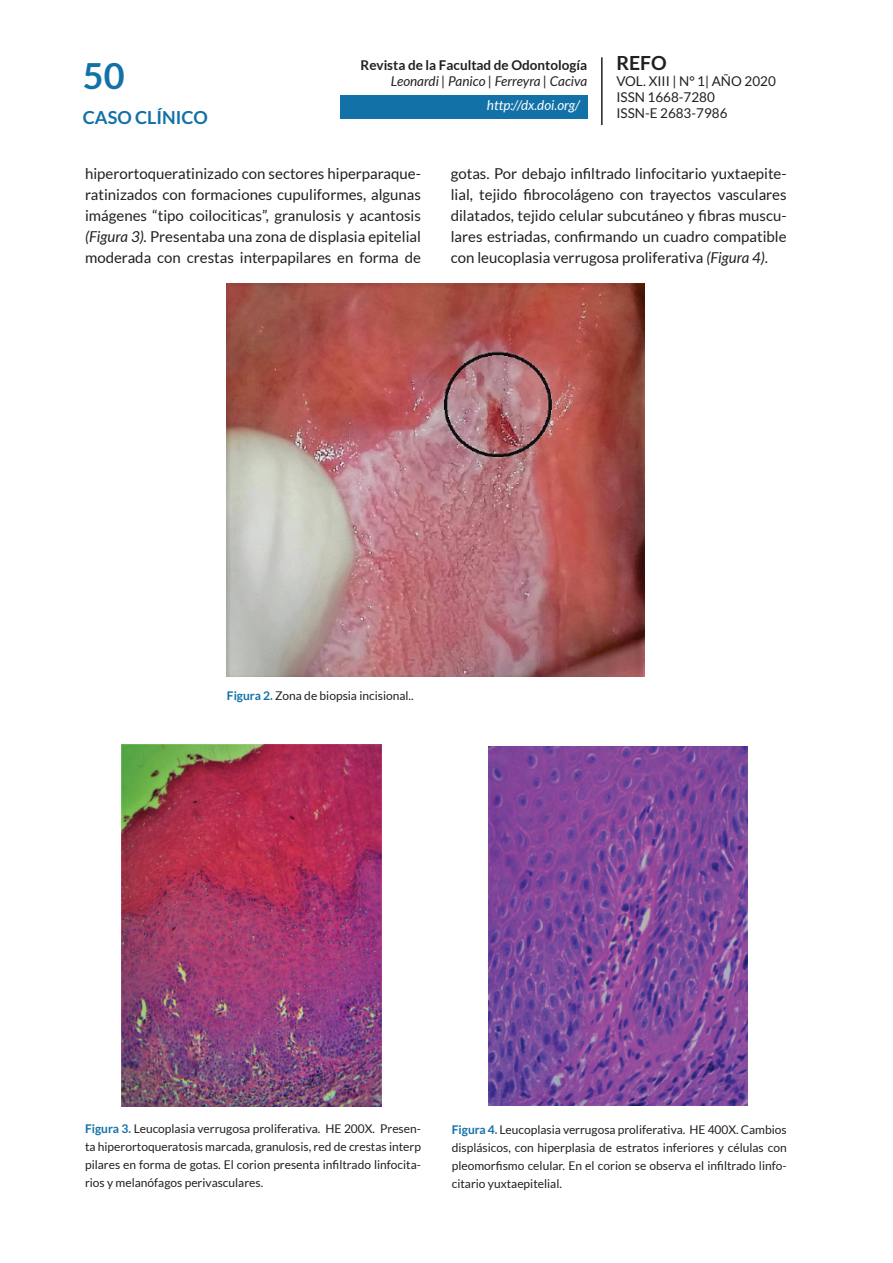
<style>
.page{position:relative;width:893px;height:1263px;background:#fff}
.page>*{position:absolute;margin:0;border:0;box-sizing:border-box;transform-origin:0 0}
.t1{font:700 36px "Lato";color:#1271a7}
.t2{font:700 19.5px "Lato";color:#231f20}
.t3{font:700 18px "Lato";color:#1271a7}
.t4{font:15px/21px "Lato";color:#231f20;text-align:justify}
.t5{font:13.5px/16.2px "Lato";color:#231f20}
.t6{font:700 13.5px "Lato";color:#231f20}
.t7{font:italic 13.5px "Lato";color:#231f20}
.t8{font:italic 13.5px "Lato";color:#fff}
.t9{font:12px/18px "Lato";color:#231f20;text-align:justify}
.s1{font-style:italic}
.s2{font-weight:700;color:#1271a7}
</style>
<div class="page">
<div style="left:340px;top:95px;width:247px;height:23px;background:#1271a7"></div>
<hr style="left:601px;top:57px;width:2px;height:68px;background:#231f20">
<img style="left:122px;top:745px;width:260px;height:361px">
<img style="left:488px;top:747px;width:259px;height:359px">
<img style="left:227px;top:283px;width:418px;height:393px">
<h1 class="t1" style="left:83px;top:56px;width:43px">50</h1>
<p class="t3" style="left:83px;top:107px;width:127px">CASO CLÍNI CO</p>
<p class="t6" style="left:361px;top:58px;width:228px">Revista de la Facultad de Odontología</p>
<p class="t7" style="left:391px;top:74px;width:198px">Leonardi | Panico | Ferreyra | Caciva</p>
<p class="t8" style="left:487px;top:98px;width:94px">http://dx.doi.org/</p>
<h2 class="t2" style="left:616px;top:51px;width:52px">REFO</h2>
<p class="t5" style="left:616px;top:73px;width:161px">VOL. XIII | N° 1| AÑO 2020<br>ISSN 1668-7280<br>ISSN-E 2683-7986</p>
<p class="t4" style="left:85px;top:163px;width:337px">hiperortoqueratinizado con sectores hiperparaque&shy;ratinizados con formaciones cupuliformes, algunas imágenes “tipo coilociticas”, granulosis y acantosis <span class="s1">(Figura 3).</span> Presentaba una zona de displasia epitelial moderada con crestas interpapilares en forma de</p>
<p class="t4" style="left:451px;top:163px;width:337px">gotas. Por debajo infiltrado linfocitario yuxtaepite&shy;lial, tejido fibrocolágeno con trayectos vasculares dilatados, tejido celular subcutáneo y fibras muscu&shy;lares estriadas, confirmando un cuadro compatible con leucoplasia verrugosa proliferativa <span class="s1">(Figura 4).</span></p>
<p class="t9" style="left:227px;top:687px;width:188px"><span class="s2">Figura 2.</span> Zona de biopsia incisional..</p>
<p class="t9" style="left:85px;top:1119px;width:337px"><span class="s2">Figura 3.</span> Leucoplasia verrugosa proliferativa. HE 200X. Presen&shy;ta hiperortoqueratosis marcada, granulosis, red de crestas interp pilares en forma de gotas. El corion presenta infiltrado linfocita&shy;rios y melanófagos perivasculares.</p>
<p class="t9" style="left:452px;top:1120px;width:336px"><span class="s2">Figura 4.</span> Leucoplasia verrugosa proliferativa. HE 400X. Cambios displásicos, con hiperplasia de estratos inferiores y células con pleomorfismo celular. En el corion se observa el infiltrado linfo&shy;citario yuxtaepitelial.</p>
</div>
